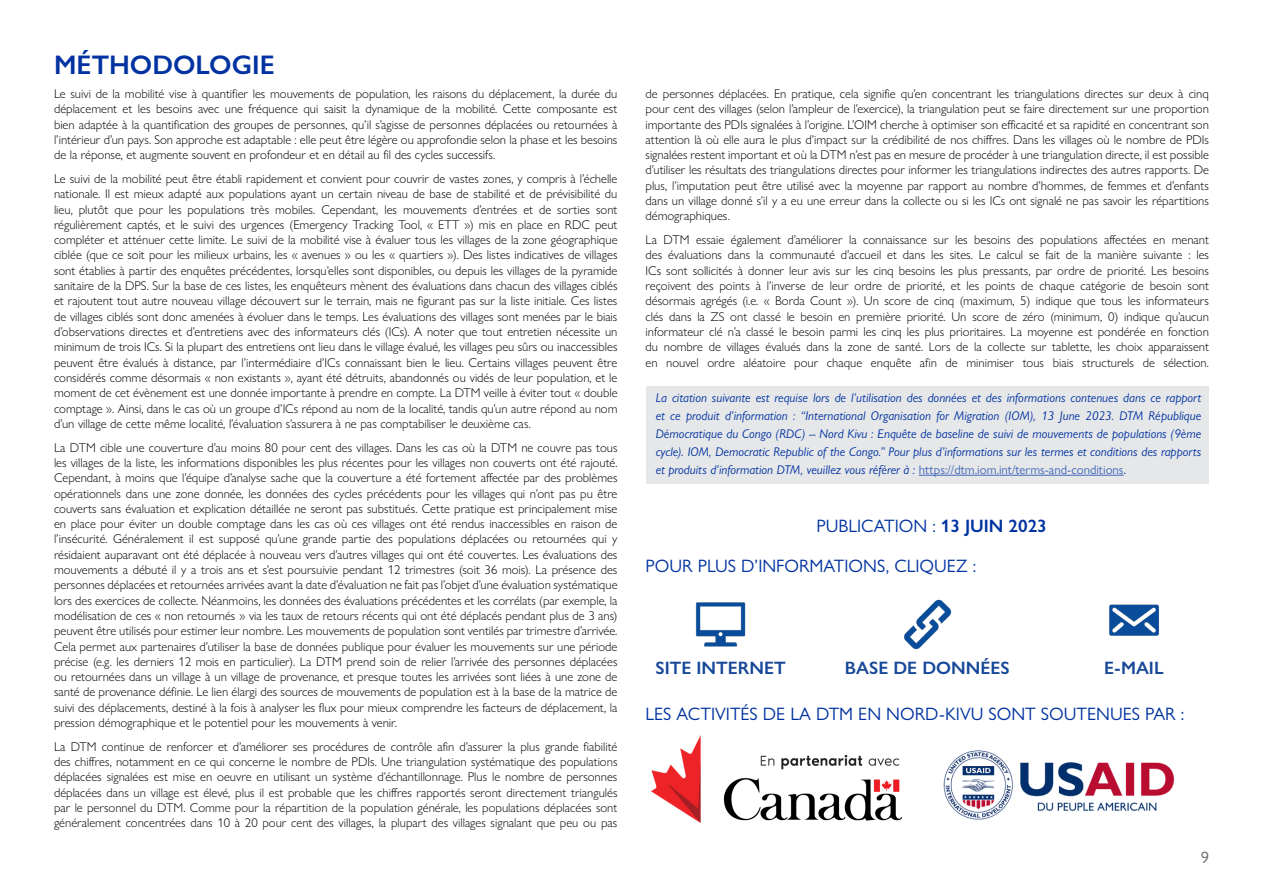
<style>
.page{position:relative;width:1263px;height:893px;background:#fff}
.page>*{position:absolute;margin:0;border:0;box-sizing:border-box;transform-origin:0 0}
.ToC_Heading{font:600 27px "Gill Sans Nova";color:#0033a1}
.ToC_Heading-2{font:18px "Gill Sans Nova";color:#0033a1}
.ToC_Heading-3{font:600 18px "Gill Sans Nova";color:#174899}
.t1{font:16.5px "Gill Sans Nova";color:#676a6a}
.Paragraph_Style_2{font:300 12.75px/15.3px "Gill Sans Nova";color:#000;text-align:justify}
.ToC_Heading-4{font:italic 12.75px/18px "Gill Sans Nova";color:#0033a1;text-align:justify}
.s1{font-style:normal;color:#4066b8}
.s2{font-style:normal}
.s3{font-weight:600}
</style>
<div class="page">
<img style="left:1109px;top:604px;width:50px;height:32px">
<img style="left:904px;top:599px;width:48px;height:51px">
<img style="left:695px;top:602px;width:51px;height:45px">
<img style="left:943px;top:750px;width:232px;height:70px">
<div style="left:646px;top:386px;width:563px;height:98px;background:#e6e7e9"></div>
<hr style="left:919px;top:475px;width:205px;height:1px;background:#4066b8">
<img style="left:651px;top:735px;width:250px;height:88px">
<p class="ToC_Heading" style="left:54px;top:48px;width:222px">MÉTHODOLOGIE</p>
<p class="Paragraph_Style_2" style="left:54px;top:86px;width:565px">Le suivi de la mobilité vise à quantifier les mouvements de population, les raisons du déplacement, la durée du déplacement et les besoins avec une fréquence qui saisit la dynamique de la mobilité. Cette composante est bien adaptée à la quantification des groupes de personnes, qu’il s’agisse de personnes déplacées ou retournées à l’intérieur d’un pays. Son approche est adaptable : elle peut être légère ou approfondie selon la phase et les besoins de la réponse, et augmente souvent en profondeur et en détail au fil des cycles successifs.</p>
<p class="Paragraph_Style_2" style="left:54px;top:171px;width:565px">Le suivi de la mobilité peut être établi rapidement et convient pour couvrir de vastes zones, y compris à l’échelle nationale. Il est mieux adapté aux populations ayant un certain niveau de base de stabilité et de prévisibilité du lieu, plutôt que pour les populations très mobiles. Cependant, les mouvements d’entrées et de sorties sont régulièrement captés, et le suivi des urgences (Emergency Tracking Tool, « ETT ») mis en place en RDC peut compléter et atténuer cette limite. Le suivi de la mobilité vise à évaluer tous les villages de la zone géographique ciblée (que ce soit pour les milieux urbains, les « avenues » ou les « quartiers »). Des listes indicatives de villages sont établies à partir des enquêtes précédentes, lorsqu’elles sont disponibles, ou depuis les villages de la pyramide sanitaire de la DPS. Sur la base de ces listes, les enquêteurs mènent des évaluations dans chacun des villages ciblés et rajoutent tout autre nouveau village découvert sur le terrain, mais ne figurant pas sur la liste initiale. Ces listes de villages ciblés sont donc amenées à évoluer dans le temps. Les évaluations des villages sont menées par le biais d’observations directes et d’entretiens avec des informateurs clés (ICs). A noter que tout entretien nécessite un minimum de trois ICs. Si la plupart des entretiens ont lieu dans le village évalué, les villages peu sûrs ou inaccessibles peuvent être évalués à distance, par l’intermédiaire d’ICs connaissant bien le lieu. Certains villages peuvent être considérés comme désormais « non existants », ayant été détruits, abandonnés ou vidés de leur population, et le moment de cet évènement est une donnée importante à prendre en compte. La DTM veille à éviter tout « double comptage ». Ainsi, dans le cas où un groupe d’ICs répond au nom de la localité, tandis qu’un autre répond au nom d’un village de cette même localité, l’évaluation s’assurera à ne pas comptabiliser le deuxième cas.</p>
<p class="Paragraph_Style_2" style="left:54px;top:439px;width:565px">La DTM cible une couverture d’au moins 80 pour cent des villages. Dans les cas où la DTM ne couvre pas tous les villages de la liste, les informations disponibles les plus récentes pour les villages non couverts ont été rajouté.<br>Cependant, à moins que l’équipe d’analyse sache que la couverture a été fortement affectée par des problèmes opérationnels dans une zone donnée, les données des cycles précédents pour les villages qui n’ont pas pu être couverts sans évaluation et explication détaillée ne seront pas substitués. Cette pratique est principalement mise en place pour éviter un double comptage dans les cas où ces villages ont été rendus inaccessibles en raison de l’insécurité. Généralement il est supposé qu’une grande partie des populations déplacées ou retournées qui y résidaient auparavant ont été déplacée à nouveau vers d’autres villages qui ont été couvertes. Les évaluations des mouvements a débuté il y a trois ans et s’est poursuivie pendant 12 trimestres (soit 36 mois). La présence des personnes déplacées et retournées arrivées avant la date d’évaluation ne fait pas l’objet d’une évaluation systématique lors des exercices de collecte. Néanmoins, les données des évaluations précédentes et les corrélats (par exemple, la modélisation de ces « non retournés » via les taux de retours récents qui ont été déplacés pendant plus de 3 ans) peuvent être utilisés pour estimer leur nombre. Les mouvements de population sont ventilés par trimestre d’arrivée.<br>Cela permet aux partenaires d’utiliser la base de données publique pour évaluer les mouvements sur une période précise (e.g. les derniers 12 mois en particulier). La DTM prend soin de relier l’arrivée des personnes déplacées ou retournées dans un village à un village de provenance, et presque toutes les arrivées sont liées à une zone de santé de provenance définie. Le lien élargi des sources de mouvements de population est à la base de la matrice de suivi des déplacements, destiné à la fois à analyser les flux pour mieux comprendre les facteurs de déplacement, la pression démographique et le potentiel pour les mouvements à venir.</p>
<p class="Paragraph_Style_2" style="left:54px;top:739px;width:565px">La DTM continue de renforcer et d’améliorer ses procédures de contrôle afin d’assurer la plus grande fiabilité des chiffres, notamment en ce qui concerne le nombre de PDIs. Une triangulation systématique des populations déplacées signalées est mise en oeuvre en utilisant un système d’échantillonnage. Plus le nombre de personnes déplacées dans un village est élevé, plus il est probable que les chiffres rapportés seront directement triangulés par le personnel du DTM. Comme pour la répartition de la population générale, les populations déplacées sont généralement concentrées dans 10 à 20 pour cent des villages, la plupart des villages signalant que peu ou pas</p>
<p class="Paragraph_Style_2" style="left:645px;top:86px;width:565px">de personnes déplacées. En pratique, cela signifie qu’en concentrant les triangulations directes sur deux à cinq pour cent des villages (selon l’ampleur de l’exercice), la triangulation peut se faire directement sur une proportion importante des PDIs signalées à l’origine. L’OIM cherche à optimiser son efficacité et sa rapidité en concentrant son attention là où elle aura le plus d’impact sur la crédibilité de nos chiffres. Dans les villages où le nombre de PDIs signalées restent important et où la DTM n’est pas en mesure de procéder à une triangulation directe, il est possible d’utiliser les résultats des triangulations directes pour informer les triangulations indirectes des autres rapports. De plus, l’imputation peut être utilisé avec la moyenne par rapport au nombre d’hommes, de femmes et d’enfants dans un village donné s’il y a eu une erreur dans la collecte ou si les ICs ont signalé ne pas savoir les répartitions démographiques.</p>
<p class="Paragraph_Style_2" style="left:645px;top:232px;width:565px">La DTM essaie également d’améliorer la connaissance sur les besoins des populations affectées en menant des évaluations dans la communauté d’accueil et dans les sites. Le calcul se fait de la manière suivante : les ICs sont sollicités à donner leur avis sur les cinq besoins les plus pressants, par ordre de priorité. Les besoins reçoivent des points à l’inverse de leur ordre de priorité, et les points de chaque catégorie de besoin sont désormais agrégés (i.e. « Borda Count »). Un score de cinq (maximum, 5) indique que tous les informateurs clés dans la ZS ont classé le besoin en première priorité. Un score de zéro (minimum, 0) indique qu’aucun informateur clé n’a classé le besoin parmi les cinq les plus prioritaires. La moyenne est pondérée en fonction du nombre de villages évalués dans la zone de santé. Lors de la collecte sur tablette, les choix apparaissent en nouvel ordre aléatoire pour chaque enquête afin de minimiser tous biais structurels de sélection.</p>
<p class="ToC_Heading-4" style="left:656px;top:388px;width:547px">La citation suivante est requise lors de l’utilisation des données et des informations contenues dans ce rapport et ce produit d’information : “International Organisation for Migration (IOM), 13 June 2023. DTM République Démocratique du Congo (RDC) -- Nord Kivu : Enquête de baseline de suivi de mouvements de populations (9ème cycle). IOM, Democratic Republic of the Congo.” Pour plus d’informations sur les termes et conditions des rapports et produits d’information DTM, veuillez vous référer à : <span class="s1">https://dtm.iom.int/terms-and-conditions</span><span class="s2">.</span></p>
<p class="ToC_Heading-2" style="left:816px;top:515px;width:232px">PUBLICATION : <span class="s3">13 JUIN 2023</span></p>
<p class="ToC_Heading-2" style="left:645px;top:555px;width:332px">POUR PLUS D’INFORMATIONS, CLIQUEZ :</p>
<p class="ToC_Heading-3" style="left:655px;top:656px;width:132px">SITE INTERNET</p>
<p class="ToC_Heading-3" style="left:845px;top:656px;width:167px">BASE DE DONNÉES</p>
<p class="ToC_Heading-3" style="left:1104px;top:656px;width:61px">E-MAIL</p>
<p class="ToC_Heading-2" style="left:645px;top:703px;width:540px">LES ACTIVITÉS DE LA DTM EN NORD-KIVU SONT SOUTENUES PAR :</p>
<p class="t1" style="left:1201px;top:847px;width:10px">9</p>
</div>
